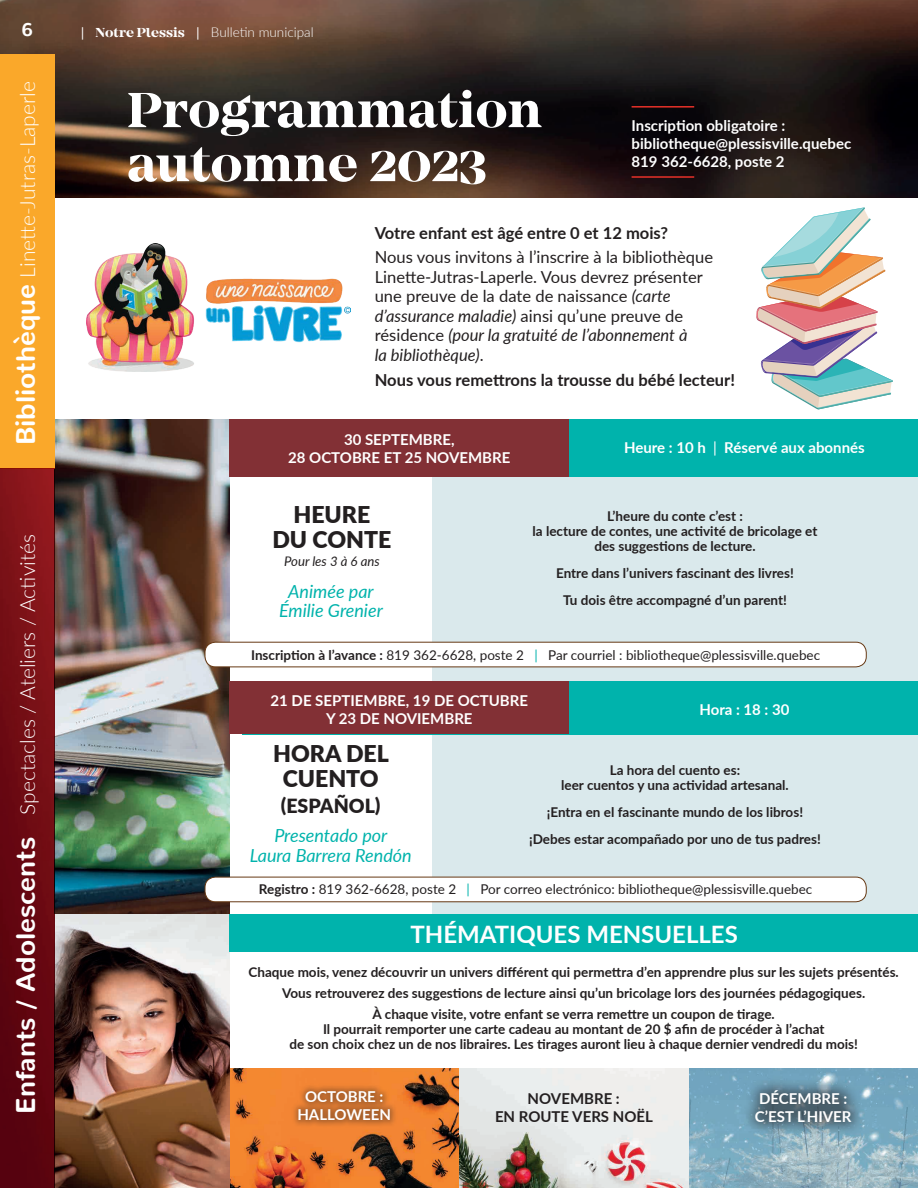
<style>
.page{position:relative;width:918px;height:1188px;background:#fff}
.page>*{position:absolute;margin:0;border:0;box-sizing:border-box;transform-origin:0 0}
.t1{font:700 51px/54px "Mirador";color:#fff}
.t2{font:700 24px "Lato";color:#fff}
.t3{font:900 23.1px/24.8px "Lato";color:#231f20;text-align:center}
.t4{font:300 21px "Lato";color:#fff}
.t5{font:900 19.5px "Lato";color:#231f20}
.t6{font:italic 18px/19.5px "Lato";color:#00b3ac;text-align:center}
.t7{font:800 18px "Nunito";color:#fff}
.t8{font:16.5px/19.5px "Lato";color:#231f20}
.t9{font:700 16.5px "Lato";color:#231f20}
.t10{font:700 15px/18px "Lato";color:#fff;text-align:center}
.t11{font:700 15px/18px "Lato";color:#231f20;text-align:center}
.t12{font:700 13.5px/15px "Lato";color:#231f20;text-align:center}
.t13{font:13.5px "Lato";color:#231f20}
.t14{font:300 13.5px "Lato";color:#fff}
.t15{font:italic 13.2px "Lato";color:#231f20}
.s1{font-family:"Nunito";font-weight:400}
.s2{font-family:"Mirador";font-weight:700}
.s3{font-family:"Nunito";font-weight:800;font-size:27px}
.s4{font-style:italic}
.s5{font-weight:400}
.s6{font-weight:700}
.s7{color:#00b3ac}
</style>
<div class="page">
<img style="left:688px;top:1068px;width:230px;height:120px">
<svg style="left:459px;top:1068px;width:229px;height:120px;background:#dad5d2"></svg>
<svg style="left:229px;top:1068px;width:230px;height:120px;background:#cb6e2c"></svg>
<img style="left:55px;top:419px;width:174px;height:496px">
<img style="left:55px;top:915px;width:174px;height:273px">
<img style="left:0;top:0;width:918px;height:198px">
<div style="left:0;top:54px;width:55px;height:415px;background:#faa82a"></div>
<div style="left:432px;top:470px;width:486px;height:445px;background:#dae9ec"></div>
<div style="left:242px;top:419px;width:676px;height:33px;background:#00b3ac"></div>
<div style="left:242px;top:452px;width:676px;height:25px;background:#00b3ac"></div>
<div style="left:229px;top:419px;width:340px;height:33px;background:#823035"></div>
<div style="left:229px;top:452px;width:340px;height:25px;background:#823035"></div>
<div style="left:205px;top:642px;width:661px;height:25px;background:#fff;border-radius:10px"></div>
<div style="left:205px;top:642px;width:661px;height:25px;border:1px solid #673914;border-radius:10px"></div>
<svg style="left:756px;top:207px;width:137px;height:202px"></svg>
<img style="left:87px;top:243px;width:263px;height:128px">
<hr style="left:632px;top:106px;width:62px;height:2px;background:#e83129">
<hr style="left:632px;top:176px;width:62px;height:2px;background:#e83129">
<img style="left:0;top:469px;width:55px;height:719px">
<div style="left:242px;top:681px;width:676px;height:54px;background:#00b3ac"></div>
<div style="left:229px;top:681px;width:340px;height:33px;background:#823035"></div>
<div style="left:229px;top:701px;width:340px;height:33px;background:#823035"></div>
<div style="left:229px;top:915px;width:689px;height:37px;background:#00b3ac"></div>
<div style="left:205px;top:877px;width:661px;height:25px;background:#fff;border-radius:10px"></div>
<div style="left:205px;top:877px;width:661px;height:25px;border:1px solid #673914;border-radius:10px"></div>
<div style="left:291px;top:1083px;width:107px;height:45px;background:#231f20;opacity:.35"></div>
<div style="left:741px;top:1076px;width:124px;height:61px;background:#231f20;opacity:.61"></div>
<h3 class="t7" style="left:22px;top:13px;width:13px">6</h3>
<p class="t14" style="left:81px;top:22px;width:234px"><span class="s1">|</span> <span class="s2">Notre Plessis</span> <span class="s1">|</span> Bulletin municipal</p>
<h3 class="t4" style="left:13px;top:445px;width:366px;rotate:-90deg"><span class="s3">Bibliothèque</span> Linette-Jutras-Laperle</h3>
<h3 class="t4" style="left:13px;top:1114px;width:581px;rotate:-90deg"><span class="s3">Enfants / Adolescents</span> Spectacles / Ateliers / Activités</h3>
<h1 class="t1" style="left:127px;top:84px;width:417px">Programmation automne 2023</h1>
<p class="t10" style="left:632px;top:116px;width:221px;text-align:left">Inscription obligatoire : bibliotheque@plessisville.quebec<br>819 362-6628, poste 2</p>
<p class="t9" style="left:375px;top:221px;width:295px">Votre enfant est âgé entre 0 et 12 mois?</p>
<p class="t8" style="left:375px;top:247px;width:340px">Nous vous invitons à l’inscrire à la bibliothèque Linette-Jutras-Laperle. Vous devrez présenter une preuve de la date de naissance <span class="s4">(carte d’assurance maladie)</span> ainsi qu’une preuve de résidence <span class="s4">(pour la gratuité de l’abonnement à<br>la bibliothèque)</span>.</p>
<p class="t9" style="left:375px;top:368px;width:362px">Nous vous remettrons la trousse du bébé lecteur!</p>
<p class="t10" style="left:288px;top:430px;width:224px">30 SEPTEMBRE,<br>28 OCTOBRE ET 25 NOVEMBRE</p>
<p class="t10" style="left:624px;top:438px;width:242px">Heure : 10 h <span class="s5">|</span> Réservé aux abonnés</p>
<h3 class="t3" style="left:272px;top:501px;width:121px">HEURE<br>DU CONTE</h3>
<p class="t15" style="left:284px;top:552px;width:97px">Pour les 3 à 6 ans</p>
<h3 class="t6" style="left:279px;top:581px;width:105px">Animée par<br>Émilie Grenier</h3>
<p class="t12" style="left:533px;top:508px;width:286px">L’heure du conte c’est :<br>la lecture de contes, une activité de bricolage et des suggestions de lecture.</p>
<p class="t12" style="left:556px;top:559px;width:239px;line-height:27px">Entre dans l’univers fascinant des livres!<br>Tu dois être accompagné d’un parent!</p>
<p class="t13" style="left:251px;top:645px;width:571px"><span class="s6">Inscription à l’avance :</span> 819 362-6628, poste 2 <span class="s7">|</span> Par courriel : bibliotheque@plessisville.quebec</p>
<p class="t10" style="left:271px;top:691px;width:259px">21 DE SEPTIEMBRE, 19 DE OCTUBRE<br>Y 23 DE NOVIEMBRE</p>
<p class="t10" style="left:699px;top:700px;width:92px">Hora : 18 : 30</p>
<h3 class="t3" style="left:273px;top:739px;width:117px;line-height:25.5px">HORA DEL<br>CUENTO</h3>
<h3 class="t5" style="left:281px;top:791px;width:101px">(ESPAÑOL)</h3>
<h3 class="t6" style="left:250px;top:825px;width:164px">Presentado por<br>Laura Barrera Rendón</h3>
<p class="t12" style="left:561px;top:762px;width:229px">La hora del cuento es:<br>leer cuentos y una actividad artesanal.</p>
<p class="t12" style="left:529px;top:798px;width:293px;line-height:27px">¡Entra en el fascinante mundo de los libros! ¡Debes estar acompañado por uno de tus padres!</p>
<p class="t13" style="left:259px;top:880px;width:555px"><span class="s6">Registro :</span> 819 362-6628, poste 2 <span class="s7">|</span> Por correo electrónico: bibliotheque@plessisville.quebec</p>
<h2 class="t2" style="left:411px;top:917px;width:329px">THÉMATIQUES MENSUELLES</h2>
<p class="t12" style="left:249px;top:961px;width:652px;line-height:21px">Chaque mois, venez découvrir un univers différent qui permettra d’en apprendre plus sur les sujets présentés.<br>Vous retrouverez des suggestions de lecture ainsi qu’un bricolage lors des journées pédagogiques.<br>À chaque visite, votre enfant se verra remettre un coupon de tirage.</p>
<p class="t12" style="left:289px;top:1021px;width:570px">Il pourrait remporter une carte cadeau au montant de 20 $ afin de procéder à l’achat<br>de son choix chez un de nos libraires. Les tirages auront lieu à chaque dernier vendredi du mois!</p>
<p class="t10" style="left:297px;top:1087px;width:95px">OCTOBRE :<br>HALLOWEEN</p>
<p class="t11" style="left:495px;top:1089px;width:159px">NOVEMBRE :<br>EN ROUTE VERS NOËL</p>
<p class="t10" style="left:755px;top:1089px;width:98px;text-align:left">DÉCEMBRE :<br>C’EST L’HIVER</p>
</div>
